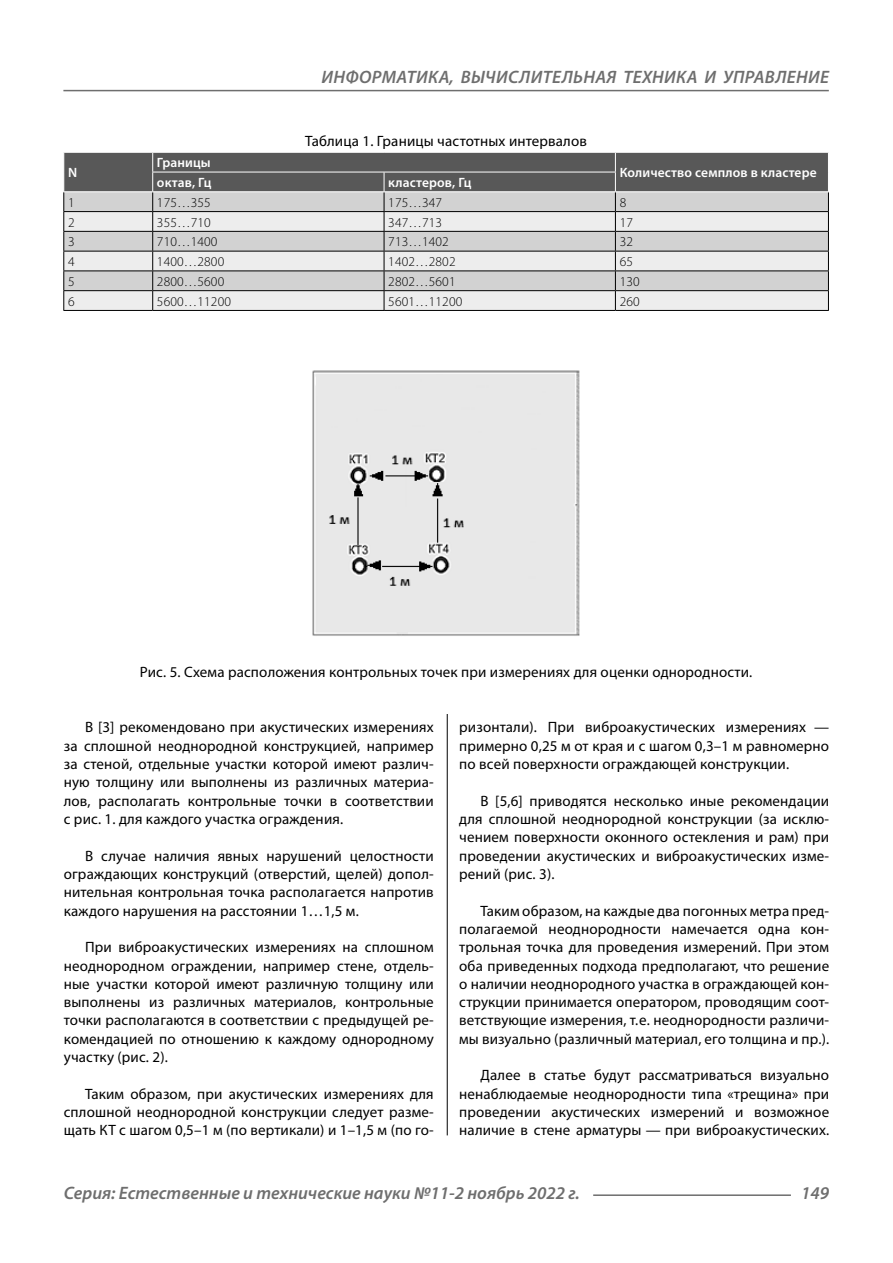
<style>
.page{position:relative;width:893px;height:1263px;background:#fff}
.page>*{position:absolute;margin:0;border:0;box-sizing:border-box;transform-origin:0 0}
.t1{font:italic 600 18px "Myriad Pro";color:#6e6e6e}
.Normal{font:15px/18.3px "Myriad Pro";letter-spacing:.01em;color:#000;text-align:justify}
.podpis{font:15px "Myriad Pro";letter-spacing:.01em;color:#000}
.Tab_content{font:300 13.5px "Myriad Pro";letter-spacing:.01em;color:#000}
.Tab_header{font:600 13.5px "Myriad Pro";letter-spacing:.01em;color:#fff}
</style>
<div class="page">
<hr style="left:447px;top:128px;width:1px;height:1007px;background:#000">
<div style="left:63px;top:128px;width:766px;height:586px;background:#fff"></div>
<hr style="left:63px;top:310px;width:90px;height:1px;background:#000">
<hr style="left:153px;top:310px;width:231px;height:1px;background:#000">
<hr style="left:384px;top:310px;width:231px;height:1px;background:#000">
<hr style="left:615px;top:310px;width:214px;height:1px;background:#000">
<svg style="left:63px;top:152px;width:766px;height:158px;background:#b7b7b7"></svg>
<hr style="left:63px;top:191px;width:90px;height:1px;background:#fff">
<hr style="left:153px;top:191px;width:231px;height:1px;background:#fff">
<hr style="left:384px;top:191px;width:231px;height:1px;background:#fff">
<hr style="left:615px;top:191px;width:214px;height:1px;background:#fff">
<img style="left:312px;top:370px;width:268px;height:266px">
<hr style="left:593px;top:1194px;width:198px;height:2px;background:#6e6e6e">
<hr style="left:63px;top:90px;width:766px;height:1px;background:#6e6e6e">
<p class="t1" style="left:321px;top:66px;width:25px">Информатика</p>
<p class="t1" style="left:450px;top:66px;width:48px">, вычислител</p>
<p class="t1" style="left:573px;top:66px;width:23px">ьная</p>
<p class="t1" style="left:623px;top:66px;width:12px">техника</p>
<p class="t1" style="left:705px;top:66px;width:41px">и управление</p>
<p class="Tab_header" style="left:68px;top:164px;width:11px">N</p>
<p class="Tab_header" style="left:157px;top:154px;width:55px">Границы</p>
<p class="podpis" style="left:305px;top:132px;width:283px">Таблица 1. Границы частотных интервалов</p>
<p class="Tab_header" style="left:157px;top:174px;width:56px">октав, Гц</p>
<p class="Tab_header" style="left:388px;top:174px;width:85px">кластеров, Гц</p>
<p class="Tab_header" style="left:620px;top:164px;width:199px">Количество семплов в кластере</p>
<p class="Tab_content" style="left:68px;top:194px;width:8px">1</p>
<p class="Tab_content" style="left:157px;top:194px;width:55px">175…355</p>
<p class="Tab_content" style="left:388px;top:194px;width:55px">175…347</p>
<p class="Tab_content" style="left:620px;top:194px;width:8px">8</p>
<p class="Tab_content" style="left:68px;top:214px;width:8px">2</p>
<p class="Tab_content" style="left:157px;top:214px;width:55px">355…710</p>
<p class="Tab_content" style="left:388px;top:214px;width:55px">347…713</p>
<p class="Tab_content" style="left:620px;top:214px;width:15px">17</p>
<p class="Tab_content" style="left:68px;top:234px;width:8px">3</p>
<p class="Tab_content" style="left:157px;top:234px;width:62px">710…1400</p>
<p class="Tab_content" style="left:388px;top:234px;width:62px">713…1402</p>
<p class="Tab_content" style="left:620px;top:234px;width:15px">32</p>
<p class="Tab_content" style="left:68px;top:253px;width:8px">4</p>
<p class="Tab_content" style="left:157px;top:253px;width:69px">1400…2800</p>
<p class="Tab_content" style="left:388px;top:253px;width:69px">1402…2802</p>
<p class="Tab_content" style="left:620px;top:253px;width:15px">65</p>
<p class="Tab_content" style="left:68px;top:273px;width:8px">5</p>
<p class="Tab_content" style="left:157px;top:273px;width:69px">2800…5600</p>
<p class="Tab_content" style="left:388px;top:273px;width:69px">2802…5601</p>
<p class="Tab_content" style="left:620px;top:273px;width:22px">130</p>
<p class="Tab_content" style="left:68px;top:293px;width:8px">6</p>
<p class="Tab_content" style="left:157px;top:293px;width:76px">5600…11200</p>
<p class="Tab_content" style="left:388px;top:293px;width:76px">5601…11200</p>
<p class="Tab_content" style="left:620px;top:293px;width:22px">260</p>
<p class="podpis" style="left:140px;top:663px;width:614px">Рис. 5. Схема расположения контрольных точек при измерениях для оценки однородности.</p>
<p class="Normal" style="left:64px;top:718px;width:371px;text-indent:21px">В [3] рекомендовано при акустических измерениях за сплошной неоднородной конструкцией, например за стеной, отдельные участки которой имеют различ&shy;ную толщину или выполнены из различных материа&shy;лов, располагать контрольные точки в соответствии с рис. 1. для каждого участка ограждения.</p>
<p class="Normal" style="left:64px;top:846px;width:371px;text-indent:21px">В случае наличия явных нарушений целостности ограждающих конструкций (отверстий, щелей) допол&shy;нительная контрольная точка располагается напротив каждого нарушения на расстоянии 1…1,5 м.</p>
<p class="Normal" style="left:64px;top:938px;width:371px;text-indent:21px">При виброакустических измерениях на сплошном неоднородном ограждении, например стене, отдель&shy;ные участки которой имеют различную толщину или выполнены из различных материалов, контрольные точки располагаются в соответствии с предыдущей ре&shy;комендацией по отношению к каждому однородному участку (рис. 2).</p>
<p class="Normal" style="left:64px;top:1084px;width:371px;text-indent:21px">Таким образом, при акустических измерениях для сплошной неоднородной конструкции следует разме&shy;щать КТ с шагом 0,5–1 м (по вертикали) и 1–1,5 м (по го-</p>
<p class="Normal" style="left:459px;top:718px;width:371px">ризонтали). При виброакустических измерениях — примерно 0,25 м от края и с шагом 0,3–1 м равномерно по всей поверхности ограждающей конструкции.</p>
<p class="Normal" style="left:459px;top:791px;width:371px;text-indent:21px">В [5,6] приводятся несколько иные рекомендации для сплошной неоднородной конструкции (за исклю&shy;чением поверхности оконного остекления и рам) при проведении акустических и виброакустических изме&shy;рений (рис. 3).</p>
<p class="Normal" style="left:459px;top:901px;width:371px;text-indent:21px">Таким образом, на каждые два погонных метра пред&shy;полагаемой неоднородности намечается одна кон&shy;трольная точка для проведения измерений. При этом оба приведенных подхода предполагают, что решение о наличии неоднородного участка в ограждающей кон&shy;струкции принимается оператором, проводящим соот&shy;ветствующие измерения, т.е. неоднородности различи&shy;мы визуально (различный материал, его толщина и пр.).</p>
<p class="Normal" style="left:459px;top:1066px;width:371px;text-indent:21px">Далее в статье будут рассматриваться визуально ненаблюдаемые неоднородности типа «трещина» при проведении акустических измерений и возможное наличие в стене арматуры — при виброакустических.</p>
<p class="t1" style="left:64px;top:1182px;width:518px">Серия: Естественные и технические науки №11-2 ноябрь 2022 г.</p>
<p class="t1" style="left:801px;top:1182px;width:30px">149</p>
</div>
